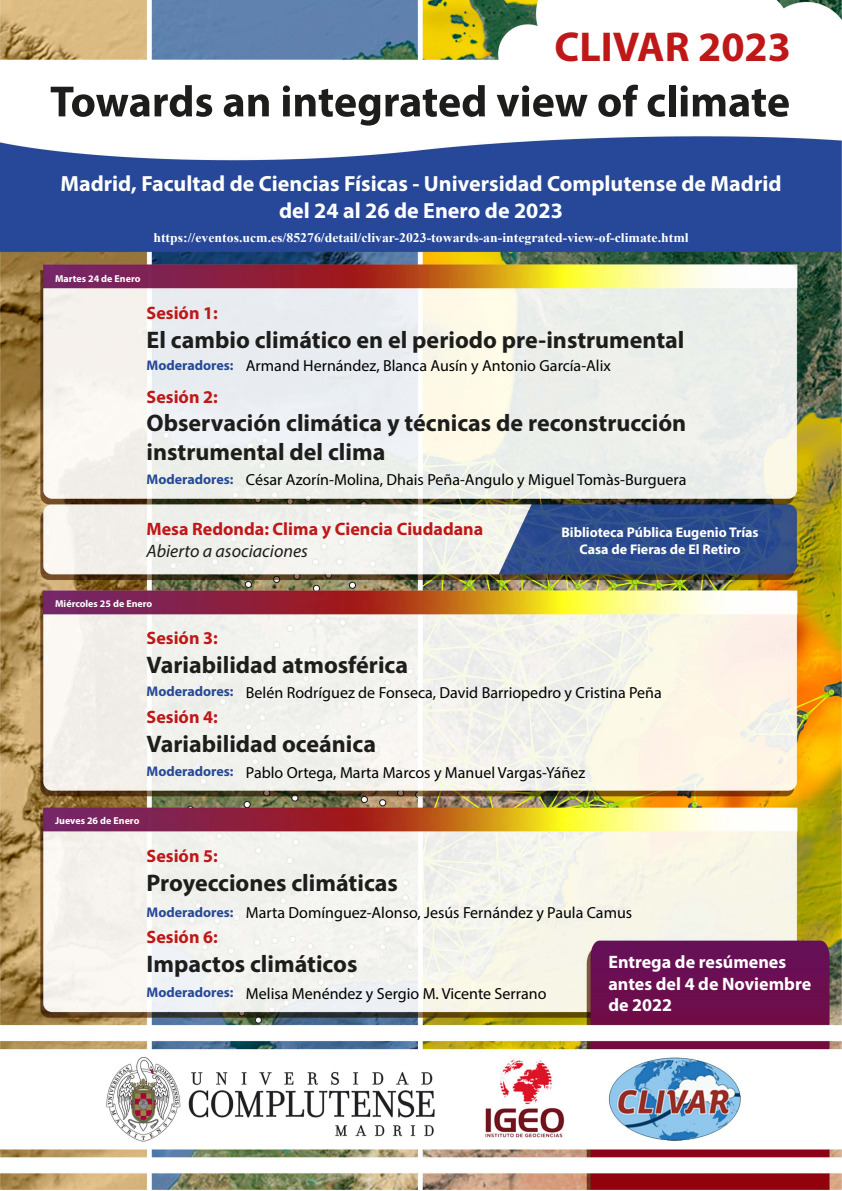
<style>
.page{position:relative;width:842px;height:1191px;background:#fff}
.page>*{position:absolute;margin:0;border:0;box-sizing:border-box;transform-origin:0 0}
.t1{font:700 41.9px "Myriad Pro";color:#bf1818}
.t2{font:700 24px/28.8px "Myriad Pro";color:#1d1d1b}
.t3{font:700 22px/26.4px "Myriad Pro";color:#fff;text-align:center}
.t4{font:700 18px "Myriad Pro";color:#bf1818}
.t5{font:700 18px/21.6px "Myriad Pro";color:#fff}
.t6{font:italic 18px "Myriad Pro";color:#1d1d1b}
.t7{font:16px "Myriad Pro";color:#000}
.t8{font:700 14px/16.8px "Myriad Pro";color:#fff;text-align:center}
.t9{font:700 13.1px "Times New Roman";color:#fff;scale:1.05 1}
.t10{font:700 10px "Myriad Pro";color:#fff}
.s1{font-weight:700;font-size:14px;color:#264897}
</style>
<div class="page">
<img style="left:0;top:0;width:842px;height:1189px">
<svg style="left:51px;top:85px;width:161px;height:32px"></svg>
<svg style="left:224px;top:94px;width:45px;height:23px"></svg>
<svg style="left:283px;top:85px;width:202px;height:41px"></svg>
<svg style="left:497px;top:85px;width:91px;height:32px"></svg>
<svg style="left:598px;top:85px;width:40px;height:32px"></svg>
<svg style="left:648px;top:94px;width:17px;height:23px"></svg>
<div style="left:669px;top:85px;width:6px;height:31px;background:#1d1d1b"></div>
<svg style="left:681px;top:85px;width:108px;height:32px"></svg>
<h1 class="t1" style="left:554px;top:20px;width:238px">CLIVAR 2023</h1>
<h3 class="t3" style="left:60px;top:170px;width:723px">Madrid, Facultad de Ciencias Físicas - Universidad Complutense de Madrid del 24 al 26 de Enero de 2023</h3>
<p class="t9" style="left:153px;top:228px;width:511px">https://eventos.ucm.es/85276/detail/clivar-2023-towards-an-integrated-view-of-climate.html</p>
<p class="t10" style="left:55px;top:272px;width:87px">Martes 24 de Enero</p>
<p class="t4" style="left:147px;top:301px;width:73px">Sesión 1:</p>
<h2 class="t2" style="left:147px;top:325px;width:540px">El cambio climático en el periodo pre-instrumental</h2>
<p class="t4" style="left:147px;top:385px;width:73px">Sesión 2:</p>
<h2 class="t2" style="left:147px;top:408px;width:541px">Observación climática y técnicas de reconstrucción instrumental del clima</h2>
<p class="t7" style="left:147px;top:356px;width:466px"><span class="s1">Moderadores:</span> Armand Hernández, Blanca Ausín y Antonio García-Alix</p>
<p class="t7" style="left:147px;top:470px;width:541px"><span class="s1">Moderadores:</span> César Azorín-Molina, Dhais Peña-Angulo y Miguel Tomàs-Burguera</p>
<p class="t4" style="left:147px;top:517px;width:338px">Mesa Redonda: Clima y Ciencia Ciudadana</p>
<p class="t6" style="left:147px;top:539px;width:163px">Abierto a asociaciones</p>
<p class="t10" style="left:55px;top:597px;width:99px">Miércoles 25 de Enero</p>
<p class="t8" style="left:561px;top:524px;width:199px">Biblioteca Pública Eugenio Trías<br>Casa de Fieras de El Retiro</p>
<p class="t4" style="left:147px;top:626px;width:73px">Sesión 3:</p>
<h2 class="t2" style="left:147px;top:650px;width:263px">Variabilidad atmosférica</h2>
<p class="t4" style="left:147px;top:705px;width:73px">Sesión 4:</p>
<h2 class="t2" style="left:147px;top:729px;width:231px">Variabilidad oceánica</h2>
<p class="t7" style="left:147px;top:682px;width:517px"><span class="s1">Moderadores:</span> Belén Rodríguez de Fonseca, David Barriopedro y Cristina Peña</p>
<p class="t7" style="left:147px;top:762px;width:440px"><span class="s1">Moderadores:</span> Pablo Ortega, Marta Marcos y Manuel Vargas-Yáñez</p>
<p class="t10" style="left:55px;top:814px;width:86px">Jueves 26 de Enero</p>
<p class="t4" style="left:147px;top:844px;width:73px">Sesión 5:</p>
<h2 class="t2" style="left:147px;top:867px;width:253px">Proyecciones climáticas</h2>
<p class="t4" style="left:147px;top:925px;width:73px">Sesión 6:</p>
<h2 class="t2" style="left:147px;top:948px;width:212px">Impactos climáticos</h2>
<p class="t7" style="left:147px;top:903px;width:487px"><span class="s1">Moderadores:</span> Marta Domínguez-Alonso, Jesús Fernández y Paula Camus</p>
<p class="t5" style="left:608px;top:950px;width:204px">Entrega de resúmenes antes del 4 de Noviembre de 2022</p>
<p class="t7" style="left:147px;top:983px;width:401px"><span class="s1">Moderadores:</span> Melisa Menéndez y Sergio M. Vicente Serrano</p>
</div>
